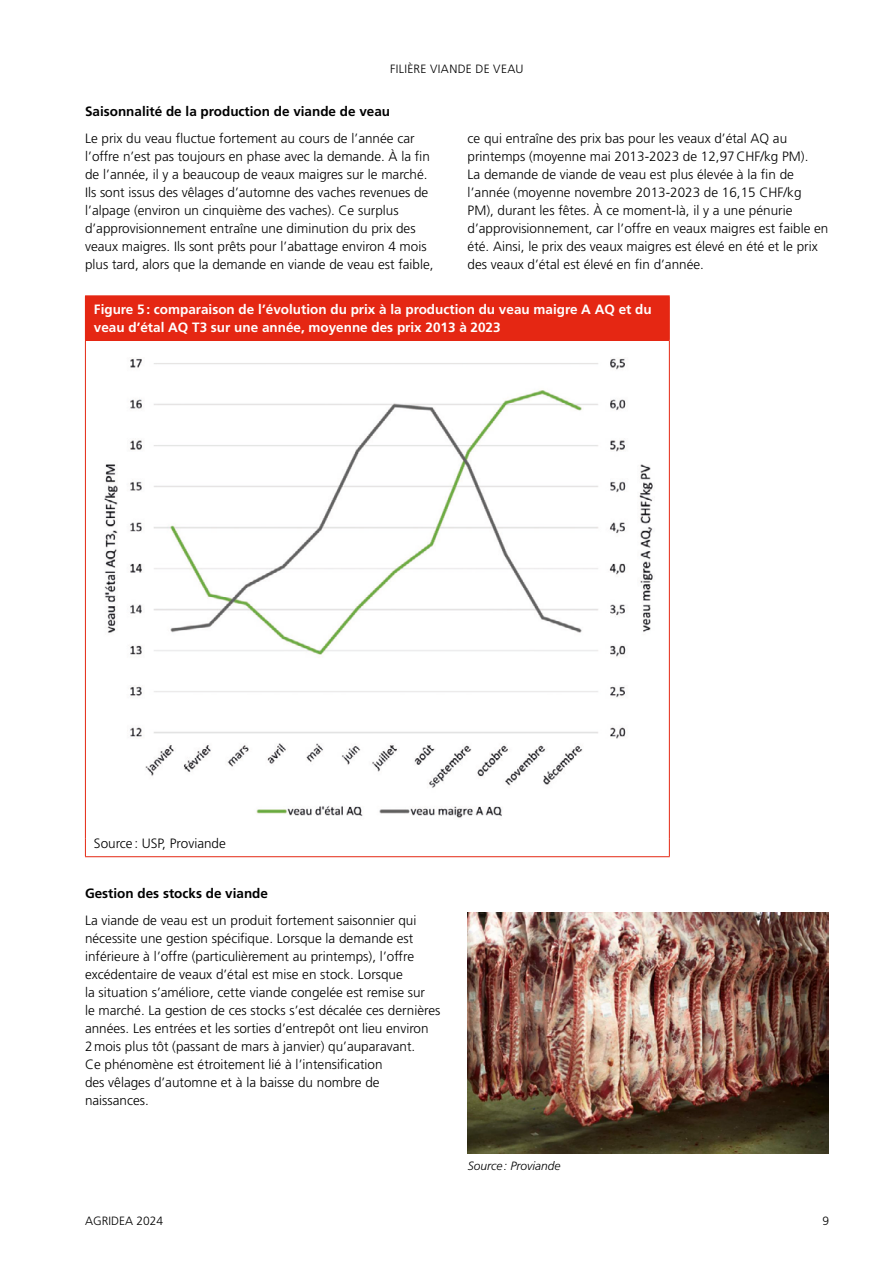
<style>
.page{position:relative;width:893px;height:1263px;background:#fff}
.page>*{position:absolute;margin:0;border:0;box-sizing:border-box;transform-origin:0 0}
.t1{font:300 13.5px/18px "Frutiger LT Pro";color:#000}
.t2{font:700 13.5px/18px "Frutiger LT Pro";color:#fff}
.t3{font:700 13.5px "Frutiger LT Pro";color:#000}
.t4{font:300 12px "Frutiger LT Pro";letter-spacing:.02em;color:#000}
.t5{font:italic 300 12px "Frutiger LT Pro";color:#000}
.t6{font:300 12px "Frutiger LT Pro";color:#000}
</style>
<div class="page">
<div style="left:85px;top:296px;width:584px;height:44px;background:#e52713"></div>
<hr style="left:85px;top:341px;width:1px;height:498px;background:#e52713">
<hr style="left:669px;top:341px;width:1px;height:498px;background:#e52713">
<svg style="left:85px;top:839px;width:1px;height:17px"></svg>
<svg style="left:669px;top:839px;width:1px;height:17px"></svg>
<hr style="left:85px;top:856px;width:585px;height:1px;background:#e52713">
<hr style="left:85px;top:295px;width:585px;height:1px;background:#e52713">
<hr style="left:669px;top:296px;width:1px;height:44px;background:#e52713">
<hr style="left:85px;top:340px;width:585px;height:1px;background:#e52713">
<img style="left:104px;top:358px;width:549px;height:460px">
<img style="left:467px;top:913px;width:362px;height:241px">
<p class="t4" style="left:390px;top:62px;width:135px">FILIÈRE VIANDE DE VEAU</p>
<p class="t3" style="left:85px;top:104px;width:307px">Saisonnalité de la production de viande de veau</p>
<p class="t1" style="left:85px;top:130px;width:350px">Le prix du veau fluctue fortement au cours de l’année car l’offre n’est pas toujours en phase avec la demande. À la fin de l’année, il y a beaucoup de veaux maigres sur le marché.<br>Ils sont issus des vêlages d’automne des vaches revenues de l’alpage (environ un cinquième des vaches). Ce surplus d’approvisionnement entraîne une diminution du prix des veaux maigres. Ils sont prêts pour l’abattage environ 4 mois plus tard, alors que la demande en viande de veau est faible,</p>
<p class="t1" style="left:468px;top:130px;width:362px">ce qui entraîne des prix bas pour les veaux d’étal AQ au printemps (moyenne mai 2013-2023 de 12,97CHF/kg PM).<br>La demande de viande de veau est plus élevée à la fin de l’année (moyenne novembre 2013-2023 de 16,15 CHF/kg PM), durant les fêtes. À ce moment-là, il y a une pénurie d’approvisionnement, car l’offre en veaux maigres est faible en été. Ainsi, le prix des veaux maigres est élevé en été et le prix des veaux d’étal est élevé en fin d’année.</p>
<p class="t2" style="left:94px;top:300px;width:559px">Figure 5: comparaison de l’évolution du prix à la production du veau maigre A AQ et du veau d’étal AQ T3 sur une année, moyenne des prix 2013 à 2023</p>
<p class="t1" style="left:94px;top:835px;width:133px">Source: USP, Proviande</p>
<p class="t3" style="left:85px;top:885px;width:185px">Gestion des stocks de viande</p>
<p class="t1" style="left:85px;top:911px;width:357px">La viande de veau est un produit fortement saisonnier qui nécessite une gestion spécifique. Lorsque la demande est inférieure à l’offre (particulièrement au printemps), l’offre excédentaire de veaux d’étal est mise en stock. Lorsque<br>la situation s’améliore, cette viande congelée est remise sur<br>le marché. La gestion de ces stocks s’est décalée ces dernières années. Les entrées et les sorties d’entrepôt ont lieu environ 2mois plus tôt (passant de mars à janvier) qu’auparavant.<br>Ce phénomène est étroitement lié à l’intensification<br>des vêlages d’automne et à la baisse du nombre de naissances.</p>
<p class="t5" style="left:468px;top:1158px;width:94px">Source: Proviande</p>
<p class="t6" style="left:85px;top:1214px;width:80px">AGRIDEA 2024</p>
<p class="t4" style="left:822px;top:1214px;width:8px">9</p>
</div>
